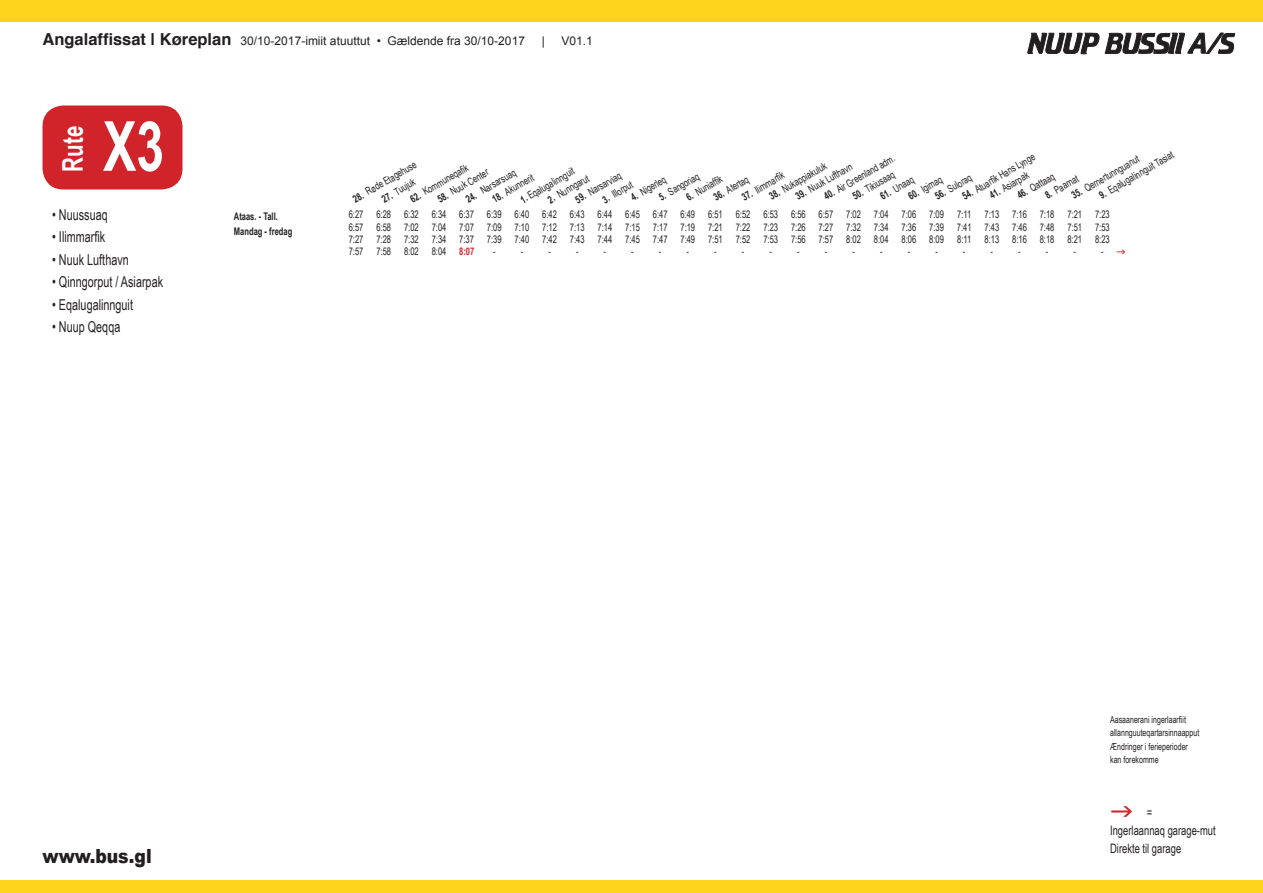
<style>
.page{position:relative;width:1263px;height:893px;background:#fff}
.page>*{position:absolute;margin:0;border:0;box-sizing:border-box;transform-origin:0 0}
.t1{font:700 69.15px "Arial Narrow";color:#fff;scale:.88 1}
.t2{font:700 28.5px "Arial Narrow";color:#fff;scale:.88 1}
.t3{font:900 19.5px "Arial";color:#231f20;scale:.88 1}
.t4{font:15px "Arial Narrow";color:#231f20;scale:.88 1}
.t5{font:13.05px "Arial Narrow";color:#231f20;scale:.88 1}
.t6{font:12px "Arial";color:#231f20}
.t7{font:10.5px "Arial Narrow";color:#231f20;scale:.88 1}
.t8{font:700 10.5px "Arial Narrow";color:#231f20;scale:.88 1}
.t9{font:9.75px "Arial Narrow";color:#231f20;scale:.88 1}
.s1{font-family:"Helvetica";font-weight:700;font-size:16.5px}
.s2{font-weight:700}
.s3{font-weight:700;color:#d1232a}
</style>
<div class="page">
<div style="left:0;top:0;width:1263px;height:21px;background:#fed41d"></div>
<svg style="left:1028px;top:33px;width:71px;height:21px"></svg>
<svg style="left:1105px;top:33px;width:129px;height:21px"></svg>
<div style="left:43px;top:105px;width:139px;height:84px;background:#d1232a;border-radius:21px"></div>
<div style="left:0;top:880px;width:1263px;height:13px;background:#fed41d"></div>
<p class="t6" style="left:43px;top:33px;width:484px"><span class="s1">Angalaffissat | Køreplan</span> 30/10-2017-imiit atuuttut • Gældende fra 30/10-2017</p>
<p class="t6" style="left:542px;top:33px;width:5px">|</p>
<p class="t6" style="left:561px;top:33px;width:33px">V01.1</p>
<p class="t2" style="left:56px;top:172px;width:53px;rotate:-90deg">Rute</p>
<p class="t1" style="left:103px;top:106px;width:71px">X3</p>
<p class="t4" style="left:52px;top:206px;width:65px">• Nuussuaq</p>
<p class="t4" style="left:52px;top:228px;width:62px">• Ilimmarfik</p>
<p class="t4" style="left:52px;top:251px;width:89px">• Nuuk Lufthavn</p>
<p class="t4" style="left:52px;top:273px;width:128px">• Qinngorput / Asiarpak</p>
<p class="t4" style="left:52px;top:296px;width:93px">• Eqalugalinnguit</p>
<p class="t4" style="left:52px;top:318px;width:79px">• Nuup Qeqqa</p>
<p class="t8" style="left:234px;top:210px;width:52px">Ataas. - Tall.</p>
<p class="t8" style="left:234px;top:225px;width:68px">Mandag - fredag</p>
<p class="t7" style="left:1097px;top:191px;width:97px;rotate:-30deg"><span class="s2">9.</span> Eqalugalinnguit Tasiat</p>
<p class="t7" style="left:960px;top:192px;width:95px;rotate:-30deg"><span class="s2">54.</span> Atuarfi k Hans Lynge</p>
<p class="t7" style="left:1069px;top:191px;width:88px;rotate:-30deg"><span class="s2">35.</span> Qernertunnguanut</p>
<p class="t7" style="left:822px;top:192px;width:92px;rotate:-30deg"><span class="s2">40.</span> Air Greenland adm.</p>
<p class="t7" style="left:767px;top:192px;width:75px;rotate:-30deg"><span class="s2">38.</span> Nukappiakuluk</p>
<p class="t7" style="left:351px;top:194px;width:83px;rotate:-30deg"><span class="s2">28.</span> Røde Etagehuse</p>
<p class="t7" style="left:408px;top:194px;width:76px;rotate:-30deg"><span class="s2">62.</span> Kommuneqafi k</p>
<p class="t7" style="left:793px;top:192px;width:74px;rotate:-30deg"><span class="s2">39.</span> Nuuk Lufthavn</p>
<p class="t7" style="left:518px;top:195px;width:70px;rotate:-30deg"><span class="s2">1.</span> Eqalugalinnguit</p>
<p class="t7" style="left:435px;top:194px;width:67px;rotate:-30deg"><span class="s2">58.</span> Nuuk Center</p>
<p class="t7" style="left:464px;top:194px;width:65px;rotate:-30deg"><span class="s2">24.</span> Narsarsuaq</p>
<p class="t7" style="left:740px;top:193px;width:55px;rotate:-30deg"><span class="s2">37.</span> Ilimmarfi k</p>
<p class="t7" style="left:987px;top:191px;width:51px;rotate:-30deg"><span class="s2">41.</span> Asiarpak</p>
<p class="t7" style="left:850px;top:192px;width:55px;rotate:-30deg"><span class="s2">50.</span> Tikiusaaq</p>
<p class="t7" style="left:490px;top:194px;width:54px;rotate:-30deg"><span class="s2">18.</span> Akunnerit</p>
<p class="t7" style="left:573px;top:195px;width:60px;rotate:-30deg"><span class="s2">59.</span> Narsarviaq</p>
<p class="t7" style="left:657px;top:193px;width:53px;rotate:-30deg"><span class="s2">5.</span> Sangoriaq</p>
<p class="t7" style="left:1015px;top:191px;width:49px;rotate:-30deg"><span class="s2">46.</span> Qattaaq</p>
<p class="t7" style="left:546px;top:195px;width:54px;rotate:-30deg"><span class="s2">2.</span> Nunngarut</p>
<p class="t7" style="left:1043px;top:191px;width:44px;rotate:-30deg"><span class="s2">8.</span> Paarnat</p>
<p class="t7" style="left:684px;top:193px;width:47px;rotate:-30deg"><span class="s2">6.</span> Nuniaffi k</p>
<p class="t7" style="left:933px;top:192px;width:48px;rotate:-30deg"><span class="s2">56.</span> Suloraq</p>
<p class="t7" style="left:711px;top:193px;width:46px;rotate:-30deg"><span class="s2">36.</span> Atertaq</p>
<p class="t7" style="left:629px;top:193px;width:46px;rotate:-30deg"><span class="s2">4.</span> Nigerleq</p>
<p class="t7" style="left:906px;top:192px;width:44px;rotate:-30deg"><span class="s2">60.</span> Igimaq</p>
<p class="t7" style="left:878px;top:192px;width:44px;rotate:-30deg"><span class="s2">61.</span> Unaaq</p>
<p class="t7" style="left:380px;top:194px;width:44px;rotate:-30deg"><span class="s2">27.</span> Tuujuk</p>
<p class="t7" style="left:600px;top:195px;width:39px;rotate:-30deg"><span class="s2">3.</span> Illorput</p>
<p class="t7" style="left:349px;top:209px;width:678px">6:27 6:28 6:32 6:34 6:37 6:39 6:40 6:42 6:43 6:44 6:45 6:47 6:49 6:51 6:52 6:53 6:56 6:57 7:02 7:04 7:06 7:09</p>
<p class="t7" style="left:957px;top:209px;width:18px">7:11</p>
<p class="t7" style="left:984px;top:209px;width:144px">7:13 7:16 7:18 7:21 7:23</p>
<p class="t7" style="left:349px;top:221px;width:866px">6:57 6:58 7:02 7:04 7:07 7:09 7:10 7:12 7:13 7:14 7:15 7:17 7:19 7:21 7:22 7:23 7:26 7:27 7:32 7:34 7:36 7:39 7:41 7:43 7:46 7:48 7:51 7:53</p>
<p class="t7" style="left:349px;top:233px;width:678px">7:27 7:28 7:32 7:34 7:37 7:39 7:40 7:42 7:43 7:44 7:45 7:47 7:49 7:51 7:52 7:53 7:56 7:57 8:02 8:04 8:06 8:09</p>
<p class="t7" style="left:957px;top:233px;width:18px">8:11</p>
<p class="t7" style="left:984px;top:233px;width:144px">8:13 8:16 8:18 8:21 8:23</p>
<p class="t7" style="left:349px;top:245px;width:144px">7:57 7:58 8:02 8:04 <span class="s3">8:07</span></p>
<p class="t7" style="left:493px;top:245px;width:36px">- -</p>
<p class="t7" style="left:548px;top:245px;width:36px">- -</p>
<p class="t7" style="left:604px;top:245px;width:36px">- -</p>
<p class="t7" style="left:659px;top:245px;width:36px">- -</p>
<p class="t7" style="left:714px;top:245px;width:36px">- -</p>
<p class="t7" style="left:769px;top:245px;width:36px">- -</p>
<p class="t7" style="left:825px;top:245px;width:36px">- -</p>
<p class="t7" style="left:880px;top:245px;width:36px">- -</p>
<p class="t7" style="left:935px;top:245px;width:36px">- -</p>
<p class="t7" style="left:990px;top:245px;width:36px">- -</p>
<p class="t7" style="left:1046px;top:245px;width:36px">- -</p>
<p class="t7" style="left:1101px;top:245px;width:4px">-</p>
<p class="t3" style="left:43px;top:845px;width:126px">www.bus.gl</p>
<p class="t9" style="left:1110px;top:714px;width:88px">Aasaanerani ingerlaarfiit</p>
<p class="t9" style="left:1110px;top:727px;width:103px">allannguuteqartarsinnaapput</p>
<p class="t9" style="left:1110px;top:741px;width:90px">Ændringer i ferieperioder</p>
<p class="t9" style="left:1110px;top:754px;width:57px">kan forekomme</p>
<p class="t5" style="left:1147px;top:805px;width:8px">=</p>
<p class="t5" style="left:1110px;top:823px;width:121px">Ingerlaannaq garage-mut</p>
<p class="t5" style="left:1110px;top:841px;width:82px">Direkte til garage</p>
</div>
